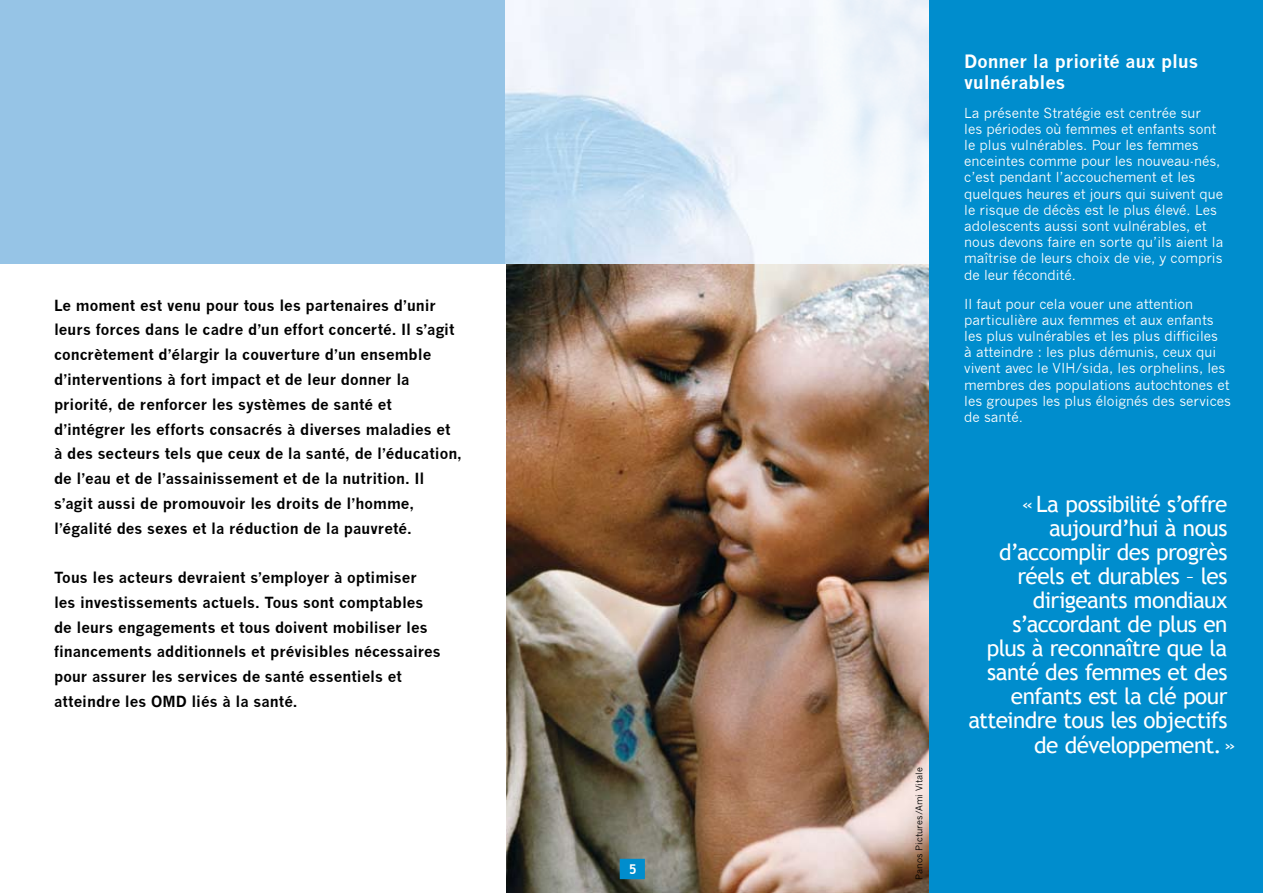
<style>
.page{position:relative;width:1263px;height:893px;background:#fff}
.page>*{position:absolute;margin:0;border:0;box-sizing:border-box;transform-origin:0 0}
.t1{font:22.5px "Trebuchet MS";letter-spacing:-.025em;color:#fff}
.t2{font:700 18px/21px "News Gothic";color:#fff}
.t3{font:700 15px/24.8px "News Gothic";color:#000}
.t4{font:13.5px/16.2px "News Gothic";color:#fff}
.t5{font:700 13.5px "Trebuchet MS";color:#fff}
.t6{font:9px "News Gothic";letter-spacing:.01em;color:#000}
</style>
<div class="page">
<img style="left:506px;top:0;width:424px;height:893px">
<div style="left:0;top:0;width:506px;height:264px;background:#96c4e6"></div>
<div style="left:930px;top:0;width:333px;height:893px;background:#008dcd"></div>
<svg style="left:620px;top:859px;width:25px;height:20px"></svg>
<p class="t3" style="left:54px;top:293px;width:409px">Le moment est venu pour tous les partenaires d’unir leurs forces dans le cadre d’un effort concerté. Il s’agit concrètement d’élargir la couverture d’un ensemble d’interventions à fort impact et de leur donner la priorité, de renforcer les systèmes de santé et d’intégrer les efforts consacrés à diverses maladies et à des secteurs tels que ceux de la santé, de l’éducation, de l’eau et de l’assainissement et de la nutrition. Il s’agit aussi de promouvoir les droits de l’homme, l’égalité des sexes et la réduction de la pauvreté.</p>
<p class="t3" style="left:54px;top:565px;width:388px">Tous les acteurs devraient s’employer à optimiser les investissements actuels. Tous sont comptables de leurs engagements et tous doivent mobiliser les financements additionnels et prévisibles nécessaires pour assurer les services de santé essentiels et atteindre les OMD liés à la santé.</p>
<p class="t5" style="left:629px;top:861px;width:9px">5</p>
<p class="t6" style="left:914px;top:880px;width:115px;rotate:-90deg">Panos Pictures/Ami Vitale</p>
<p class="t2" style="left:964px;top:50px;width:236px">Donner la priorité aux plus vulnérables</p>
<p class="t4" style="left:964px;top:105px;width:261px">La présente Stratégie est centrée sur<br>les périodes où femmes et enfants sont le plus vulnérables. Pour les femmes enceintes comme pour les nouveau-nés, c’est pendant l’accouchement et les quelques heures et jours qui suivent que le risque de décès est le plus élevé. Les adolescents aussi sont vulnérables, et nous devons faire en sorte qu’ils aient la maîtrise de leurs choix de vie, y compris de leur fécondité.</p>
<p class="t4" style="left:964px;top:296px;width:268px">Il faut pour cela vouer une attention particulière aux femmes et aux enfants les plus vulnérables et les plus difficiles<br>à atteindre : les plus démunis, ceux qui vivent avec le VIH/sida, les orphelins, les membres des populations autochtones et les groupes les plus éloignés des services de santé.</p>
<h1 class="t1" style="left:1022px;top:491px;width:207px">« La possibilité s’offre</h1>
<h1 class="t1" style="left:1049px;top:515px;width:180px">aujourd’hui à nous</h1>
<h1 class="t1" style="left:999px;top:539px;width:230px">d’accomplir des progrès</h1>
<h1 class="t1" style="left:1017px;top:563px;width:211px">réels et durables – les</h1>
<h1 class="t1" style="left:1033px;top:587px;width:196px">dirigeants mondiaux</h1>
<h1 class="t1" style="left:1012px;top:611px;width:216px">s’accordant de plus en</h1>
<h1 class="t1" style="left:987px;top:635px;width:242px">plus à reconnaître que la</h1>
<h1 class="t1" style="left:987px;top:659px;width:242px">santé des femmes et des</h1>
<h1 class="t1" style="left:1011px;top:683px;width:218px">enfants est la clé pour</h1>
<h1 class="t1" style="left:968px;top:707px;width:260px">atteindre tous les objectifs</h1>
<h1 class="t1" style="left:1034px;top:731px;width:203px">de développement. »</h1>
</div>
